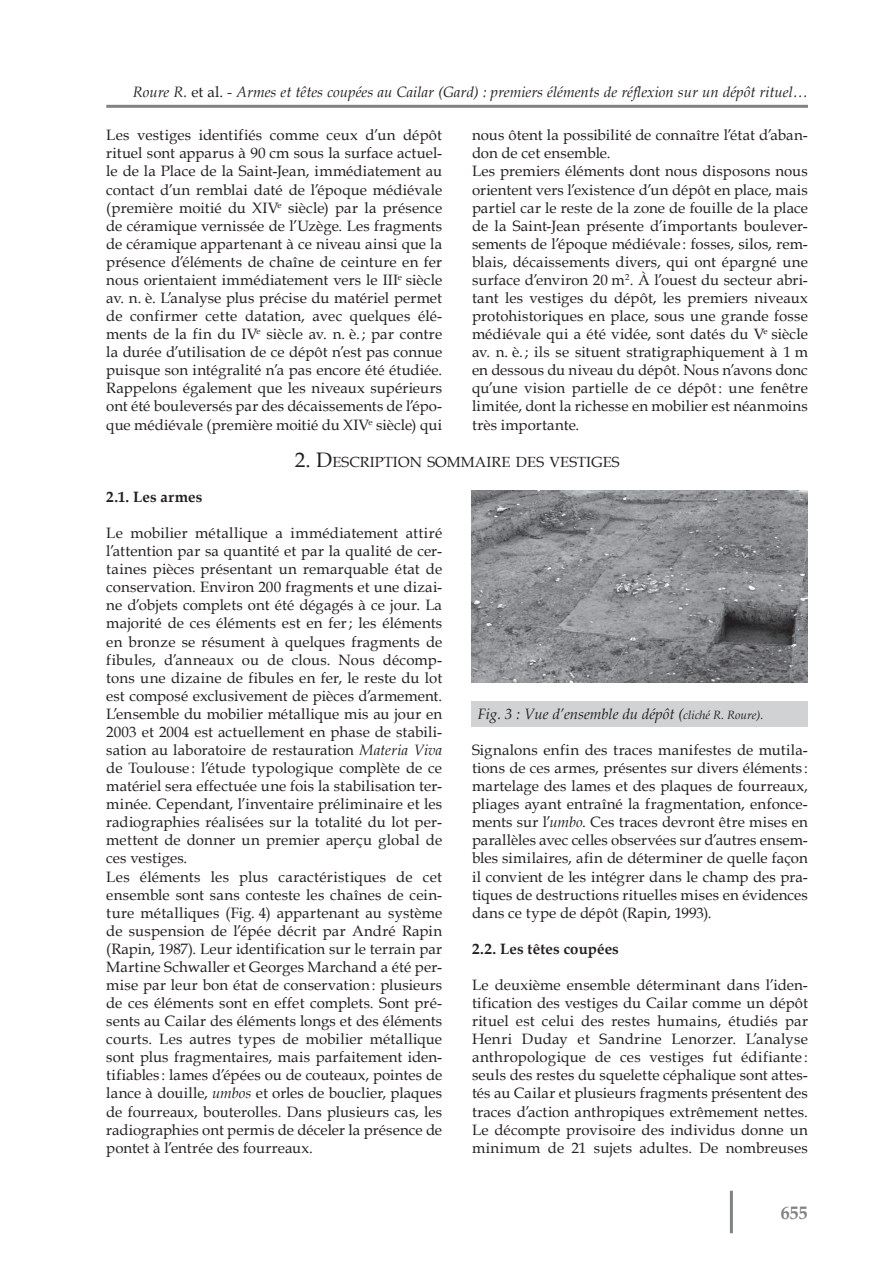
<style>
.page{position:relative;width:893px;height:1263px;background:#fff}
.page>*{position:absolute;margin:0;border:0;box-sizing:border-box;transform-origin:0 0}
.t1{font:700 18px "Book Antiqua";color:#808285}
.t2{font:15px/18.1px "Book Antiqua";letter-spacing:.005em;color:#231f20;text-align:justify}
.t3{font:italic 15px "Book Antiqua";color:#231f20}
.t4{font:700 15px "Book Antiqua";letter-spacing:.01em;color:#231f20}
.t5{font:14.7px "Book Antiqua";letter-spacing:.005em;color:#231f20}
.s1{font-style:normal}
.s2{font-size:21px}
.s3{font-style:italic}
.s4{font-size:12px}
</style>
<div class="page">
<hr style="left:730px;top:1191px;width:3px;height:42px;background:#808285">
<hr style="left:106px;top:105px;width:702px;height:3px;background:#808285">
<div style="left:471px;top:701px;width:337px;height:26px;background:#d1d2d4"></div>
<img style="left:471px;top:490px;width:337px;height:193px">
<p class="t3" style="left:133px;top:81px;width:677px">Roure R. <span class="s1">et al.</span> - Armes et têtes coupées au Cailar (Gard) : premiers éléments de réflexion sur un dépôt rituel…</p>
<p class="t2" style="left:106px;top:126px;width:337px">Les vestiges identifiés comme ceux d’un dépôt rituel sont apparus à 90 cm sous la surface actuel&shy;le de la Place de la Saint-Jean, immédiatement au contact d’un remblai daté de l’époque médiévale (première moitié du XIV<sup>e</sup> siècle) par la présence de céramique vernissée de l’Uzège. Les fragments de céramique appartenant à ce niveau ainsi que la présence d’éléments de chaîne de ceinture en fer nous orientaient immédiatement vers le III<sup>e</sup> siècle av. n. è. L’analyse plus précise du matériel permet de confirmer cette datation, avec quelques élé&shy;ments de la fin du IV<sup>e</sup> siècle av. n. è. ; par contre la durée d’utilisation de ce dépôt n’est pas connue puisque son intégralité n’a pas encore été étudiée.<br>Rappelons également que les niveaux supérieurs ont été bouleversés par des décaissements de l’épo&shy;que médiévale (première moitié du XIV<sup>e</sup> siècle) qui</p>
<p class="t2" style="left:472px;top:126px;width:337px;text-align:left">nous ôtent la possibilité de connaître l’état d’aban&shy;don de cet ensemble.<br>Les premiers éléments dont nous disposons nous orientent vers l’existence d’un dépôt en place, mais partiel car le reste de la zone de fouille de la place de la Saint-Jean présente d’importants boulever&shy;sements de l’époque médiévale : fosses, silos, rem&shy;blais, décaissements divers, qui ont épargné une surface d’environ 20 m<sup>2</sup>. À l’ouest du secteur abri&shy;tant les vestiges du dépôt, les premiers niveaux protohistoriques en place, sous une grande fosse médiévale qui a été vidée, sont datés du V<sup>e</sup> siècle av. n. è. ; ils se situent stratigraphiquement à 1 m en dessous du niveau du dépôt. Nous n’avons donc qu’une vision partielle de ce dépôt: une fenêtre limitée, dont la richesse en mobilier est néanmoins très importante.</p>
<p class="t5" style="left:295px;top:452px;width:326px"><span class="s2">2. D</span>escription sommaire des vestiges</p>
<p class="t4" style="left:106px;top:487px;width:98px">2.1. Les armes</p>
<p class="t2" style="left:106px;top:523px;width:337px;text-align:left">Le mobilier métallique a immédiatement attiré l’attention par sa quantité et par la qualité de cer&shy;taines pièces présentant un remarquable état de conservation. Environ 200 fragments et une dizai&shy;ne d’objets complets ont été dégagés à ce jour. La majorité de ces éléments est en fer; les éléments en bronze se résument à quelques fragments de fibules, d’anneaux ou de clous. Nous décomp&shy;tons une dizaine de fibules en fer, le reste du lot est composé exclusivement de pièces d’armement.<br>L’ensemble du mobilier métallique mis au jour en 2003 et 2004 est actuellement en phase de stabili&shy;sation au laboratoire de restauration <span class="s3">Materia Viva </span>de Toulouse : l’étude typologique complète de ce matériel sera effectuée une fois la stabilisation ter&shy;minée. Cependant, l’inventaire préliminaire et les radiographies réalisées sur la totalité du lot per&shy;mettent de donner un premier aperçu global de ces vestiges.<br>Les éléments les plus caractéristiques de cet ensemble sont sans conteste les chaînes de cein&shy;ture métalliques (Fig. 4) appartenant au système de suspension de l’épée décrit par André Rapin (Rapin, 1987). Leur identification sur le terrain par Martine Schwaller et Georges Marchand a été per&shy;mise par leur bon état de conservation: plusieurs de ces éléments sont en effet complets. Sont pré&shy;sents au Cailar des éléments longs et des éléments courts. Les autres types de mobilier métallique sont plus fragmentaires, mais parfaitement iden&shy;tifiables : lames d’épées ou de couteaux, pointes de lance à douille, <span class="s3">umbos</span> et orles de bouclier, plaques de fourreaux, bouterolles. Dans plusieurs cas, les radiographies ont permis de déceler la présence de pontet à l’entrée des fourreaux.</p>
<p class="t3" style="left:477px;top:703px;width:288px">Fig. 3 : Vue d’ensemble du dépôt (<span class="s4">cliché R. Roure).</span></p>
<p class="t2" style="left:472px;top:740px;width:337px">Signalons enfin des traces manifestes de mutila&shy;tions de ces armes, présentes sur divers éléments : martelage des lames et des plaques de fourreaux, pliages ayant entraîné la fragmentation, enfonce&shy;ments sur l’<span class="s3">umbo</span>. Ces traces devront être mises en parallèles avec celles observées sur d’autres ensem&shy;bles similaires, afin de déterminer de quelle façon il convient de les intégrer dans le champ des pra&shy;tiques de destructions rituelles mises en évidences dans ce type de dépôt (Rapin, 1993).</p>
<p class="t4" style="left:472px;top:938px;width:148px">2.2. Les têtes coupées</p>
<p class="t2" style="left:472px;top:975px;width:337px">Le deuxième ensemble déterminant dans l’iden&shy;tification des vestiges du Cailar comme un dépôt rituel est celui des restes humains, étudiés par Henri Duday et Sandrine Lenorzer. L’analyse anthropologique de ces vestiges fut édifiante : seuls des restes du squelette céphalique sont attes&shy;tés au Cailar et plusieurs fragments présentent des traces d’action anthropiques extrêmement nettes.<br>Le décompte provisoire des individus donne un minimum de 21 sujets adultes. De nombreuses</p>
<p class="t1" style="left:781px;top:1200px;width:28px">655</p>
</div>
